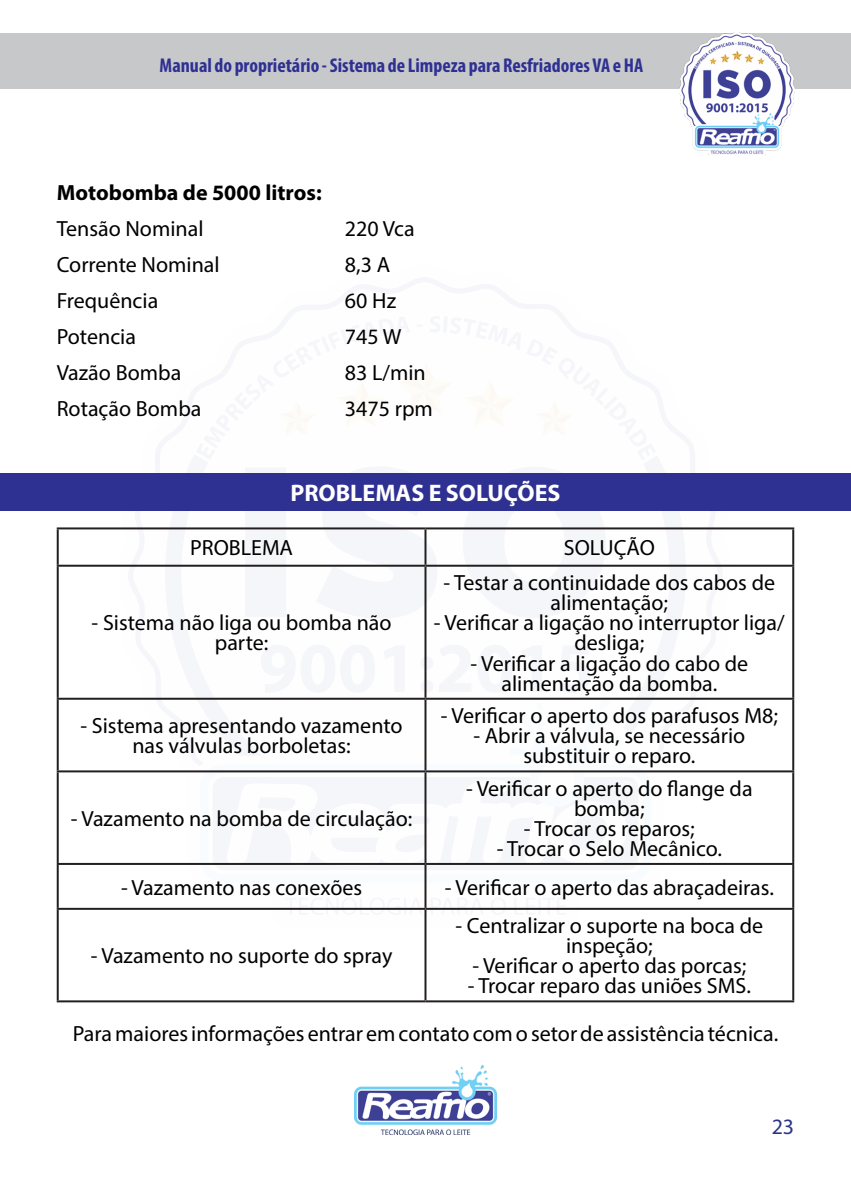
<style>
.page{position:relative;width:851px;height:1191px;background:#fff}
.page>*{position:absolute;margin:0;border:0;box-sizing:border-box;transform-origin:0 0}
.Título{font:700 24px "Myriad Pro";color:#fff}
.Texto{font:22px/20px "Myriad Pro";color:#000;text-align:center}
.Subtítulo{font:700 22px "Myriad Pro";color:#000}
.t1{font:22px "Myriad Pro";color:#2c3489}
.t2{font:700 condensed 20px "Myriad Pro";color:#2e3092}
</style>
<div class="page">
<img style="left:121px;top:510px;width:608px;height:416px">
<div style="left:0;top:34px;width:850px;height:55px;background:#c7c8ca"></div>
<img style="left:354px;top:1066px;width:142px;height:68px">
<img style="left:679px;top:33px;width:115px;height:122px">
<div style="left:0;top:473px;width:850px;height:37px;background:#2e3092"></div>
<hr style="left:57px;top:527px;width:368px;height:2px;background:#231f20">
<hr style="left:57px;top:529px;width:2px;height:36px;background:#231f20">
<hr style="left:425px;top:527px;width:369px;height:2px;background:#231f20">
<hr style="left:424px;top:529px;width:2px;height:36px;background:#231f20">
<hr style="left:792px;top:529px;width:2px;height:36px;background:#231f20">
<hr style="left:57px;top:565px;width:368px;height:2px;background:#231f20">
<hr style="left:57px;top:567px;width:2px;height:130px;background:#231f20">
<hr style="left:425px;top:565px;width:369px;height:2px;background:#231f20">
<hr style="left:424px;top:567px;width:2px;height:130px;background:#231f20">
<hr style="left:792px;top:567px;width:2px;height:130px;background:#231f20">
<hr style="left:57px;top:697px;width:368px;height:2px;background:#231f20">
<hr style="left:57px;top:699px;width:2px;height:71px;background:#231f20">
<hr style="left:425px;top:697px;width:369px;height:2px;background:#231f20">
<hr style="left:424px;top:699px;width:2px;height:71px;background:#231f20">
<hr style="left:792px;top:699px;width:2px;height:71px;background:#231f20">
<hr style="left:57px;top:770px;width:368px;height:2px;background:#231f20">
<hr style="left:57px;top:772px;width:2px;height:91px;background:#231f20">
<hr style="left:425px;top:770px;width:369px;height:2px;background:#231f20">
<hr style="left:424px;top:772px;width:2px;height:91px;background:#231f20">
<hr style="left:792px;top:772px;width:2px;height:91px;background:#231f20">
<hr style="left:57px;top:863px;width:368px;height:2px;background:#231f20">
<hr style="left:57px;top:865px;width:2px;height:43px;background:#231f20">
<hr style="left:425px;top:863px;width:369px;height:2px;background:#231f20">
<hr style="left:424px;top:865px;width:2px;height:43px;background:#231f20">
<hr style="left:792px;top:865px;width:2px;height:43px;background:#231f20">
<hr style="left:57px;top:908px;width:368px;height:2px;background:#231f20">
<hr style="left:57px;top:910px;width:2px;height:90px;background:#231f20">
<hr style="left:425px;top:908px;width:369px;height:2px;background:#231f20">
<hr style="left:424px;top:910px;width:2px;height:90px;background:#231f20">
<hr style="left:792px;top:910px;width:2px;height:90px;background:#231f20">
<hr style="left:57px;top:1000px;width:368px;height:2px;background:#231f20">
<hr style="left:425px;top:1000px;width:369px;height:2px;background:#231f20">
<p class="t2" style="left:159px;top:53px;width:485px">Manual do proprietário - Sistema de Limpeza para Resfriadores VA e HA</p>
<p class="Subtítulo" style="left:57px;top:178px;width:266px">Motobomba de 5000 litros:</p>
<p class="Texto" style="left:57px;top:218px;width:148px">Tensão Nominal</p>
<p class="Texto" style="left:345px;top:218px;width:71px">220 Vca</p>
<p class="Texto" style="left:57px;top:254px;width:164px">Corrente Nominal</p>
<p class="Texto" style="left:345px;top:254px;width:47px">8,3 A</p>
<p class="Texto" style="left:57px;top:290px;width:103px">Frequência</p>
<p class="Texto" style="left:345px;top:290px;width:53px">60 Hz</p>
<p class="Texto" style="left:57px;top:326px;width:81px">Potencia</p>
<p class="Texto" style="left:345px;top:326px;width:58px">745 W</p>
<p class="Texto" style="left:57px;top:362px;width:126px">Vazão Bomba</p>
<p class="Texto" style="left:345px;top:362px;width:82px">83 L/min</p>
<p class="Texto" style="left:57px;top:398px;width:146px">Rotação Bomba</p>
<p class="Texto" style="left:345px;top:398px;width:89px">3475 rpm</p>
<p class="Título" style="left:290px;top:477px;width:271px">PROBLEMAS E SOLUÇÕES</p>
<p class="Texto" style="left:190px;top:537px;width:104px">PROBLEMA</p>
<p class="Texto" style="left:563px;top:537px;width:92px">SOLUÇÃO</p>
<p class="Texto" style="left:92px;top:613px;width:301px">- Sistema não liga ou bomba não parte:</p>
<p class="Texto" style="left:80px;top:715px;width:323px">- Sistema apresentando vazamento nas válvulas borboletas:</p>
<p class="Texto" style="left:71px;top:808px;width:343px">- Vazamento na bomba de circulação:</p>
<p class="Texto" style="left:443px;top:573px;width:333px">- Testar a continuidade dos cabos de alimentação;</p>
<p class="Texto" style="left:434px;top:613px;width:352px">- Verificar a ligação no interruptor liga/ desliga;</p>
<p class="Texto" style="left:470px;top:653px;width:279px">- Verificar a ligação do cabo de alimentação da bomba.</p>
<p class="Texto" style="left:441px;top:705px;width:338px">- Verificar o aperto dos parafusos M8;</p>
<p class="Texto" style="left:473px;top:725px;width:273px">- Abrir a válvula, se necessário substituir o reparo.</p>
<p class="Texto" style="left:466px;top:778px;width:288px">- Verificar o aperto do flange da bomba;</p>
<p class="Texto" style="left:524px;top:818px;width:172px">- Trocar os reparos;</p>
<p class="Texto" style="left:496px;top:838px;width:226px">- Trocar o Selo Mecânico.</p>
<p class="Texto" style="left:121px;top:877px;width:243px">- Vazamento nas conexões</p>
<p class="Texto" style="left:445px;top:877px;width:330px">- Verificar o aperto das abraçadeiras.</p>
<p class="Texto" style="left:91px;top:945px;width:303px">- Vazamento no suporte do spray</p>
<p class="Texto" style="left:455px;top:915px;width:309px">- Centralizar o suporte na boca de inspeção;</p>
<p class="Texto" style="left:472px;top:955px;width:275px">- Verificar o aperto das porcas;</p>
<p class="Texto" style="left:467px;top:975px;width:284px">- Trocar reparo das uniões SMS.</p>
<p class="Texto" style="left:73px;top:1023px;width:707px">Para maiores informações entrar em contato com o setor de assistência técnica.</p>
<p class="t1" style="left:771px;top:1113px;width:24px">23</p>
</div>
